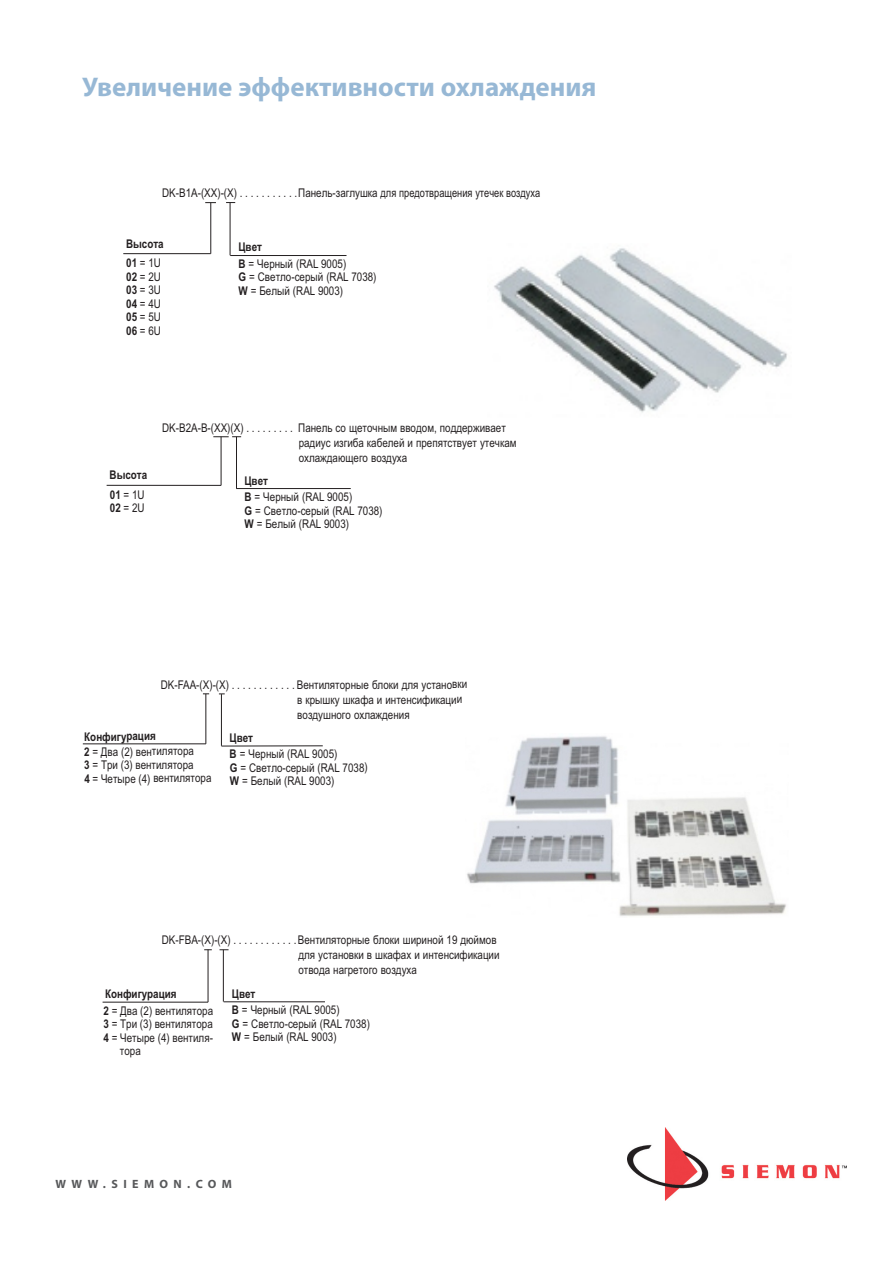
<style>
.page{position:relative;width:893px;height:1263px;background:#fff}
.page>*{position:absolute;margin:0;border:0;box-sizing:border-box;transform-origin:0 0}
.t1{font:700 27px "Myriad Pro";color:#97b8d5}
.t2{font:12px/13.5px "Arial Narrow";color:#231f20}
.t3{font:700 12px/19.5px "Arial Narrow";color:#231f20}
.t4{font:700 12px "Myriad Pro";letter-spacing:.45em;color:#57585a}
.s1{font-weight:400}
.s2{font-weight:700}
</style>
<div class="page">
<img style="left:628px;top:1127px;width:219px;height:74px">
<hr style="left:230px;top:203px;width:1px;height:52px;background:#231f20">
<hr style="left:230px;top:255px;width:116px;height:1px;background:#231f20">
<hr style="left:211px;top:203px;width:1px;height:51px;background:#231f20">
<hr style="left:123px;top:253px;width:88px;height:1px;background:#231f20">
<hr style="left:236px;top:437px;width:1px;height:51px;background:#231f20">
<hr style="left:236px;top:488px;width:115px;height:1px;background:#231f20">
<svg style="left:213px;top:436px;width:28px;height:1px"></svg>
<hr style="left:221px;top:437px;width:1px;height:48px;background:#231f20">
<hr style="left:107px;top:485px;width:114px;height:1px;background:#231f20">
<img style="left:494px;top:248px;width:293px;height:165px">
<hr style="left:221px;top:694px;width:1px;height:52px;background:#231f20">
<hr style="left:221px;top:745px;width:102px;height:1px;background:#231f20">
<hr style="left:206px;top:694px;width:1px;height:50px;background:#231f20">
<hr style="left:83px;top:743px;width:123px;height:1px;background:#231f20">
<hr style="left:223px;top:950px;width:1px;height:51px;background:#231f20">
<hr style="left:224px;top:1001px;width:101px;height:1px;background:#231f20">
<hr style="left:208px;top:949px;width:1px;height:53px;background:#231f20">
<hr style="left:103px;top:1002px;width:105px;height:1px;background:#231f20">
<img style="left:467px;top:736px;width:320px;height:180px">
<h1 class="t1" style="left:82px;top:77px;width:516px">Увеличение эффективности охлаждения</h1>
<p class="t2" style="left:162px;top:186px;width:380px">DK-B1A-(XX)-(X) . . . . . . . . . . .Панель-заглушка для предотвращения утечек воздуха</p>
<p class="t3" style="left:126px;top:234px;width:39px">Высота<br>01 <span class="s1">= 1U</span></p>
<p class="t2" style="left:126px;top:270px;width:36px;text-align:justify"><span class="s2">02</span> = 2U <span class="s2">03</span> = 3U <span class="s2">04</span> = 4U <span class="s2">05</span> = 5U <span class="s2">06</span> = 6U</p>
<p class="t2" style="left:238px;top:239px;width:109px;line-height:16.5px"><span class="s2">Цвет<br>B</span> = Черный (RAL 9005)</p>
<p class="t2" style="left:238px;top:270px;width:140px"><span class="s2">G</span> = Светло-серый (RAL 7038)<br><span class="s2">W</span> = Белый (RAL 9003)</p>
<p class="t3" style="left:110px;top:465px;width:39px">Высота<br>01 <span class="s1">= 1U</span></p>
<p class="t2" style="left:110px;top:501px;width:36px"><span class="s2">02</span> = 2U</p>
<p class="t2" style="left:299px;top:420px;width:219px;line-height:15px;text-indent:-136px">DK-B2A-B-(XX)(X) . . . . . . . . . Панель со щеточным вводом, поддерживает радиус изгиба кабелей и препятствует утечкам охлаждающего воздуха</p>
<p class="t2" style="left:244px;top:472px;width:109px;line-height:16.5px"><span class="s2">Цвет<br>B</span> = Черный (RAL 9005)</p>
<p class="t2" style="left:244px;top:504px;width:140px"><span class="s2">G</span> = Светло-серый (RAL 7038)<br><span class="s2">W</span> = Белый (RAL 9003)</p>
<p class="t2" style="left:297px;top:677px;width:172px;line-height:15px;text-indent:-136px">DK-FAA-(X)-(X) . . . . . . . . . . . . Вентиляторные блоки для установки в крышку шкафа и интенсификации воздушного охлаждения</p>
<p class="t2" style="left:230px;top:729px;width:109px;line-height:16.4px"><span class="s2">Цвет<br>B</span> = Черный (RAL 9005)</p>
<p class="t2" style="left:230px;top:761px;width:140px"><span class="s2">G</span> = Светло-серый (RAL 7038)<br><span class="s2">W</span> = Белый (RAL 9003)</p>
<p class="t2" style="left:84px;top:729px;width:111px;line-height:15px"><span class="s2">Конфигурация<br>2</span> = Два (2) вентилятора</p>
<p class="t2" style="left:84px;top:758px;width:129px"><span class="s2">3</span> = Три (3) вентилятора<br><span class="s2">4</span> = Четыре (4) вентилятора</p>
<p class="t2" style="left:298px;top:932px;width:203px;line-height:15px;text-indent:-136px">DK-FBA-(X)-(X) . . . . . . . . . . . .Вентиляторные блоки шириной 19 дюймов для установки в шкафах и интенсификации отвода нагретого воздуха</p>
<p class="t2" style="left:104px;top:985px;width:111px;line-height:16.6px"><span class="s2">Конфигурация<br>2</span> = Два (2) вентилятора</p>
<p class="t2" style="left:103px;top:1017px;width:111px"><span class="s2">3</span> = Три (3) вентилятора</p>
<p class="t2" style="left:103px;top:1030px;width:111px"><span class="s2">4</span> = Четыре (4) вентиля-</p>
<p class="t2" style="left:120px;top:1044px;width:22px">тора</p>
<p class="t2" style="left:232px;top:985px;width:109px;line-height:16.5px"><span class="s2">Цвет<br>B</span> = Черный (RAL 9005)</p>
<p class="t2" style="left:232px;top:1017px;width:140px"><span class="s2">G</span> = Светло-серый (RAL 7038)<br><span class="s2">W</span> = Белый (RAL 9003)</p>
<p class="t4" style="left:56px;top:1179px;width:178px">WWW.SIEMON.COM</p>
</div>
